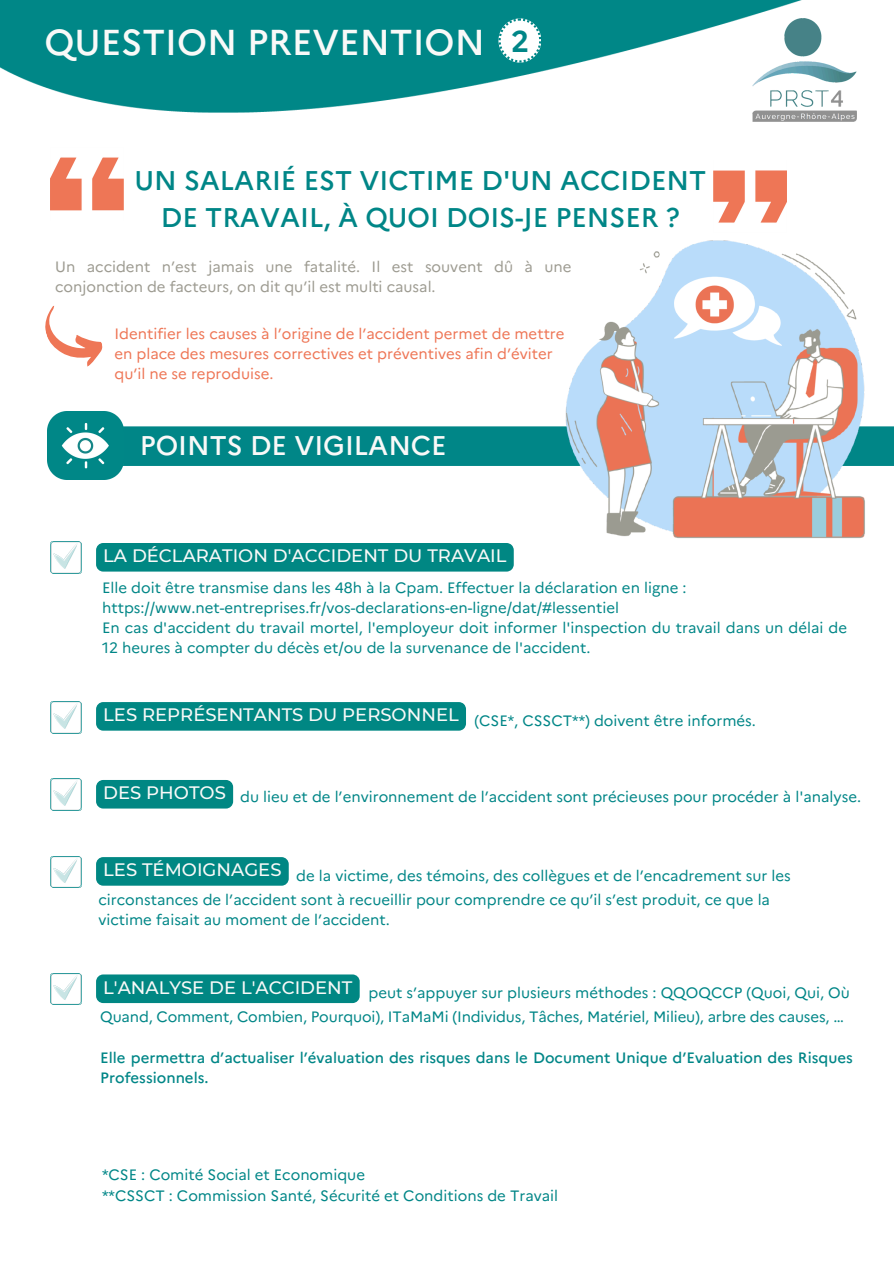
<style>
.page{position:relative;width:894px;height:1264px;background:#fff}
.page>*{position:absolute;margin:0;border:0;box-sizing:border-box;transform-origin:0 0}
.t1{font:500 36px "Marianne";color:#f9f9f8}
.t2{font:700 30px "Marianne";color:#008687}
.t3{font:500 27px/37.2px "Marianne";color:#008687;text-align:center}
.t4{font:500 27px "Marianne";color:#f9f9f8}
.t5{font:500 18px "Montserrat";color:#f9f9f8}
.t6{font:15px/20.2px "Marianne";color:#008687}
.t7{font:15px/20.2px "Marianne";color:#ee7656}
.t8{font:500 15px/20.2px "Marianne";color:#008687}
.t9{font:15px/20.2px "Marianne";color:#9d9b91}
</style>
<div class="page">
<img style="left:50px;top:157px;width:73px;height:54px">
<img style="left:0;top:0;width:857px;height:112px">
<img style="left:713px;top:170px;width:72px;height:53px">
<img style="left:752px;top:18px;width:104px;height:104px">
<svg style="left:45px;top:305px;width:58px;height:62px"></svg>
<img style="left:50px;top:701px;width:32px;height:32px">
<div style="left:96px;top:702px;width:370px;height:28px;background:#008783"></div>
<img style="left:50px;top:973px;width:32px;height:31px">
<div style="left:96px;top:974px;width:263px;height:29px;background:#008783;border-radius:7px"></div>
<img style="left:50px;top:856px;width:32px;height:31px">
<div style="left:96px;top:857px;width:193px;height:28px;background:#008783;border-radius:7px"></div>
<img style="left:50px;top:779px;width:32px;height:31px">
<div style="left:96px;top:780px;width:137px;height:28px;background:#008783;border-radius:7px"></div>
<img style="left:50px;top:542px;width:32px;height:31px">
<div style="left:96px;top:543px;width:417px;height:28px;background:#008783"></div>
<svg style="left:498px;top:18px;width:43px;height:44px"></svg>
<div style="left:123px;top:426px;width:770px;height:40px;background:#008687"></div>
<img style="left:48px;top:411px;width:75px;height:68px">
<img style="left:558px;top:240px;width:324px;height:298px">
<h3 class="t1" style="left:44px;top:14px;width:442px">QUESTION PREVENTION</h3>
<p class="t2" style="left:511px;top:18px;width:20px">2</p>
<h2 class="t3" style="left:134px;top:159px;width:573px">UN SALARIÉ EST VICTIME D'UN ACCIDENT<br>DE TRAVAIL, À QUOI DOIS-JE PENSER ?</h2>
<p class="t9" style="left:55px;top:255px;width:518px">Un accident n’est jamais une fatalité. Il est souvent dû à une conjonction de facteurs, on dit qu’il est multi causal.</p>
<p class="t7" style="left:114px;top:322px;width:451px">Identifier les causes à l’origine de l’accident permet de mettre en place des mesures correctives et préventives afin d’éviter qu’il ne se reproduise.</p>
<p class="t4" style="left:140px;top:425px;width:308px">POINTS DE VIGILANCE</p>
<p class="t5" style="left:103px;top:545px;width:404px">LA DÉCLARATION D'ACCIDENT DU TRAVAIL</p>
<p class="t6" style="left:102px;top:576px;width:585px">Elle doit être transmise dans les 48h à la Cpam. Effectuer la déclaration en ligne :</p>
<h3 class="t6" style="left:102px;top:596px;width:518px">https://www.net-entreprises.fr/vos-declarations-en-ligne/dat/#lessentiel</h3>
<p class="t6" style="left:102px;top:616px;width:746px">En cas d'accident du travail mortel, l'employeur doit informer l'inspection du travail dans un délai de<br>12 heures à compter du décès et/ou de la survenance de l'accident.</p>
<p class="t5" style="left:103px;top:704px;width:357px">LES REPRÉSENTANTS DU PERSONNEL</p>
<p class="t6" style="left:474px;top:709px;width:283px">(CSE*, CSSCT**) doivent être informés.</p>
<h3 class="t5" style="left:103px;top:782px;width:124px">DES PHOTOS</h3>
<p class="t6" style="left:240px;top:785px;width:622px">du lieu et de l’environnement de l’accident sont précieuses pour procéder à l'analyse.</p>
<p class="t5" style="left:103px;top:859px;width:180px">LES TÉMOIGNAGES</p>
<h3 class="t6" style="left:296px;top:863px;width:496px">de la victime, des témoins, des collègues et de l’encadrement sur les</h3>
<p class="t6" style="left:98px;top:887px;width:673px">circonstances de l’accident sont à recueillir pour comprendre ce qu’il s’est produit, ce que la</p>
<p class="t6" style="left:98px;top:908px;width:293px">victime faisait au moment de l’accident.</p>
<p class="t5" style="left:103px;top:976px;width:250px">L'ANALYSE DE L'ACCIDENT</p>
<h3 class="t6" style="left:368px;top:981px;width:482px">peut s’appuyer sur plusieurs méthodes : QQOQCCP (Quoi, Qui, Où</h3>
<p class="t6" style="left:100px;top:1005px;width:745px">Quand, Comment, Combien, Pourquoi), ITaMaMi (Individus, Tâches, Matériel, Milieu), arbre des causes, …</p>
<h2 class="t8" style="left:100px;top:1046px;width:754px">Elle permettra d’actualiser l’évaluation des risques dans le Document Unique d’Evaluation des Risques<br>Professionnels.</h2>
<p class="t6" style="left:102px;top:1163px;width:264px">*CSE : Comité Social et Economique</p>
<p class="t6" style="left:102px;top:1183px;width:457px">**CSSCT : Commission Santé, Sécurité et Conditions de Travail</p>
</div>
